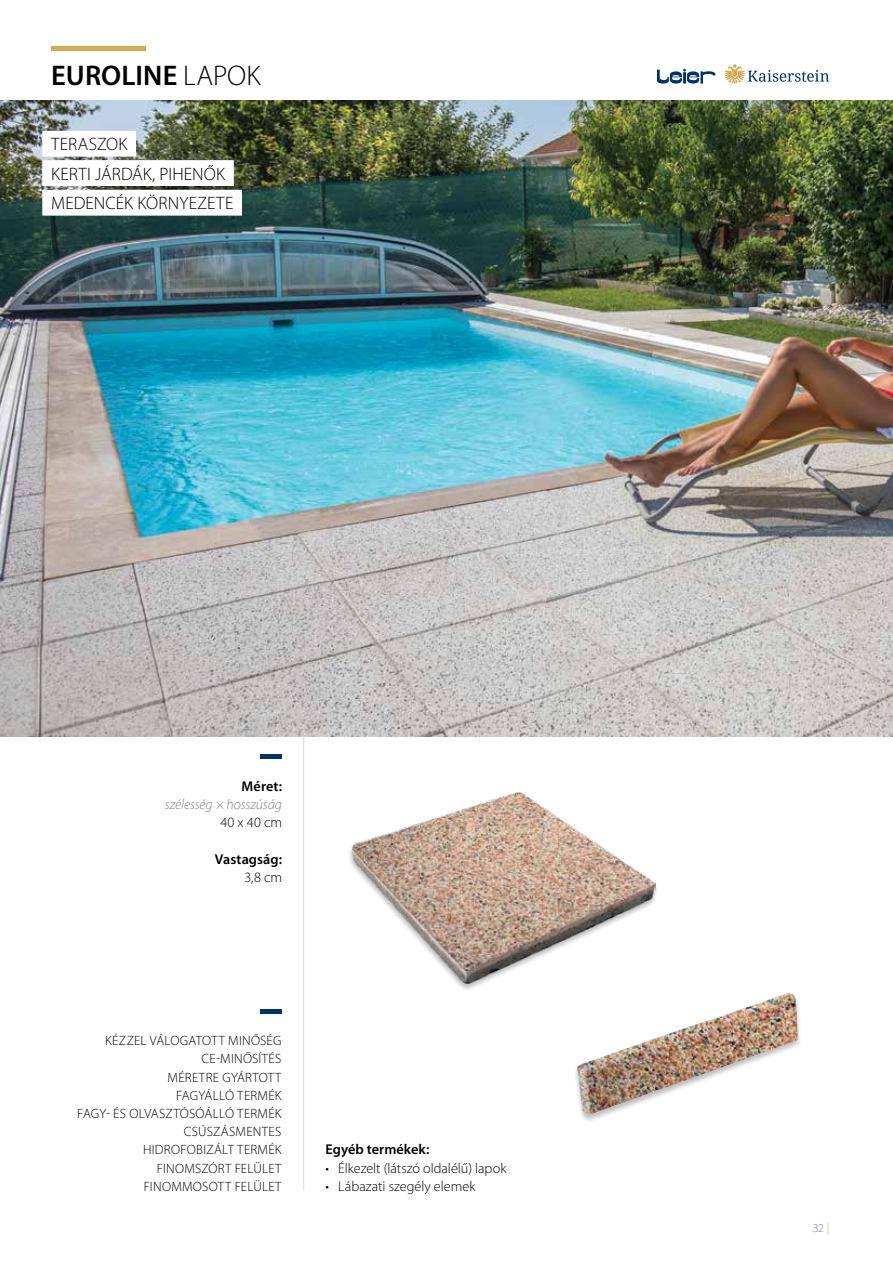
<style>
.page{position:relative;width:893px;height:1263px;background:#fff}
.page>*{position:absolute;margin:0;border:0;box-sizing:border-box;transform-origin:0 0}
.t1{font:600 28.5px "Myriad Pro";letter-spacing:.005em;color:#000}
.t2{font:300 18px/29.5px "Myriad Pro";letter-spacing:.01em;color:#000}
.t3{font:300 14.25px "Myriad Pro";color:#000}
.t4{font:600 14.25px "Myriad Pro";letter-spacing:.005em;color:#000}
.t5{font:italic 300 14.25px "Myriad Pro";letter-spacing:-.005em;color:#808285}
.t6{font:300 13.5px/18.1px "Myriad Pro";letter-spacing:.02em;color:#000;text-align:right}
.t7{font:300 12px "Myriad Pro";color:#808285}
.s1{font-weight:300}
.s2{color:#daa751}
</style>
<div class="page">
<img style="left:0;top:100px;width:893px;height:636px">
<img style="left:351px;top:792px;width:305px;height:192px">
<div style="left:573px;top:993px;width:229px;height:130px;background:#000;opacity:.25"></div>
<img style="left:577px;top:993px;width:221px;height:122px">
<div style="left:43px;top:131px;width:93px;height:25px;background:#fff"></div>
<div style="left:43px;top:160px;width:191px;height:26px;background:#fff"></div>
<div style="left:43px;top:190px;width:199px;height:25px;background:#fff"></div>
<div style="left:260px;top:754px;width:22px;height:5px;background:#003365"></div>
<hr style="left:260px;top:1009px;width:22px;height:4px;background:#003365">
<hr style="left:303px;top:736px;width:1px;height:454px;background:#dcddde">
<svg style="left:657px;top:69px;width:58px;height:15px"></svg>
<svg style="left:725px;top:64px;width:104px;height:20px"></svg>
<hr style="left:51px;top:47px;width:94px;height:4px;background:#daa751">
<h1 class="t1" style="left:51px;top:57px;width:211px">EUROLINE <span class="s1">LAPOK</span></h1>
<h2 class="t2" style="left:51px;top:129px;width:184px">TERASZOK<br>KERTI JÁRDÁK, PIHENŐK<br>MEDENCÉK KÖRNYEZETE</h2>
<p class="t4" style="left:242px;top:777px;width:42px">Méret:</p>
<p class="t5" style="left:165px;top:796px;width:119px">szélesség × hosszúság</p>
<p class="t3" style="left:220px;top:814px;width:63px">40 x 40 cm</p>
<p class="t4" style="left:215px;top:850px;width:69px">Vastagság:</p>
<p class="t3" style="left:244px;top:868px;width:39px">3,8 cm</p>
<p class="t6" style="left:77px;top:1031px;width:206px">KÉZZEL VÁLOGATOTT MINŐSÉG<br>CE-MINŐSÍTÉS<br>MÉRETRE GYÁRTOTT<br>FAGYÁLLÓ TERMÉK<br>FAGY- ÉS OLVASZTÓSÓÁLLÓ TERMÉK<br>CSÚSZÁSMENTES<br>HIDROFOBIZÁLT TERMÉK<br>FINOMSZÓRT FELÜLET<br>FINOMMOSOTT FELÜLET</p>
<p class="t4" style="left:325px;top:1140px;width:106px">Egyéb termékek:</p>
<p class="t3" style="left:325px;top:1159px;width:182px">• Élkezelt (látszó oldalélű) lapok</p>
<p class="t3" style="left:325px;top:1177px;width:151px">• Lábazati szegély elemek</p>
<p class="t7" style="left:813px;top:1220px;width:18px">32 <span class="s2">|</span></p>
</div>
